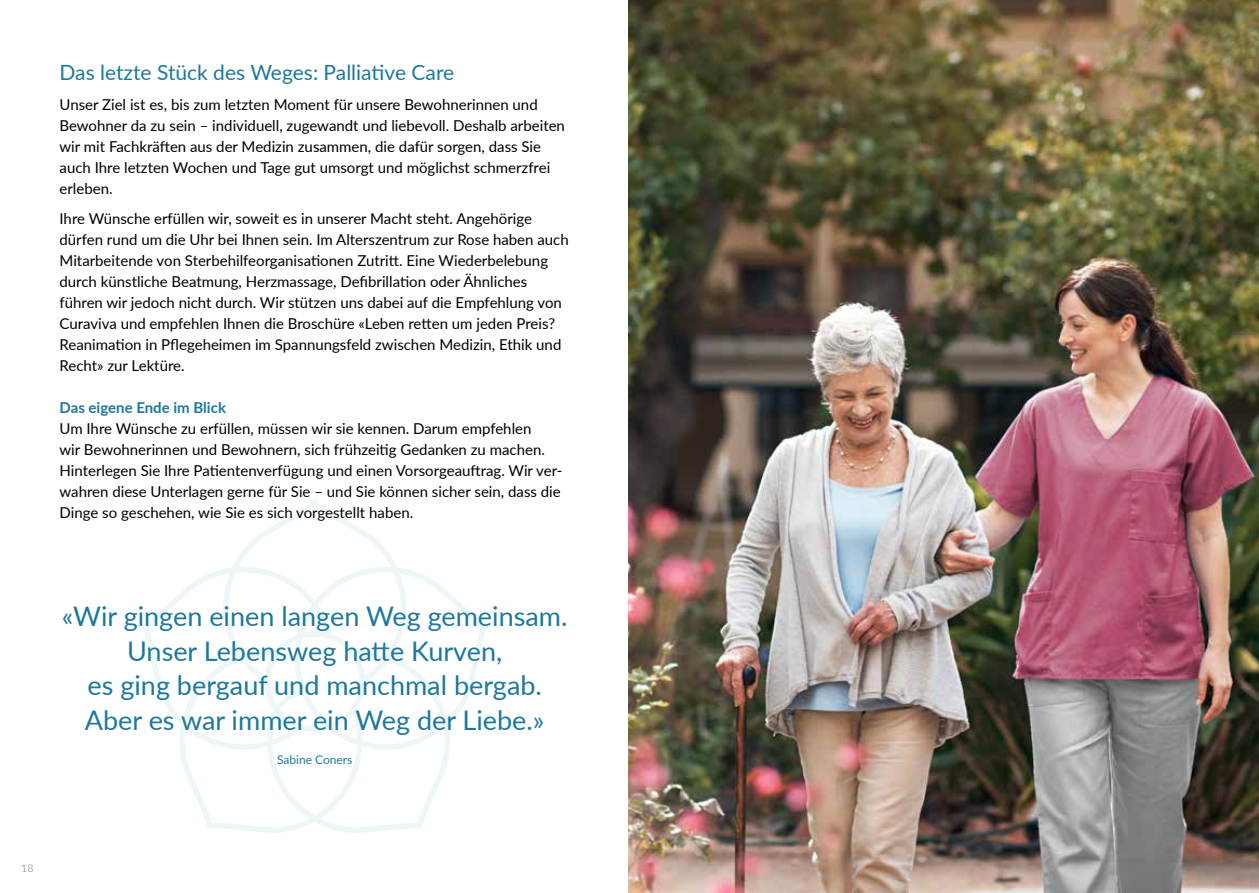
<style>
.page{position:relative;width:1259px;height:893px;background:#fff}
.page>*{position:absolute;margin:0;border:0;box-sizing:border-box;transform-origin:0 0}
.t1{font:27px/34.5px "Lato";color:#1e789c;text-align:center}
.t2{font:21px "Lato";color:#1e789c}
.t3{font:15px/21px "Lato";color:#000}
.t4{font:700 15px "Lato";color:#1e789c}
.t5{font:12px "Lato";color:#1e789c}
.t6{font:300 10.5px "Lato";color:#6e6e6e}
</style>
<div class="page">
<svg style="left:141px;top:498px;width:348px;height:335px"></svg>
<img style="left:628px;top:0;width:631px;height:893px">
<h2 class="t2" style="left:60px;top:58px;width:396px">Das letzte Stück des Weges: Palliative Care</h2>
<p class="t3" style="left:60px;top:94px;width:507px">Unser Ziel ist es, bis zum letzten Moment für unsere Bewohnerinnen und Bewohner da zu sein – individuell, zugewandt und liebevoll. Deshalb arbeiten wir mit Fachkräften aus der Medizin zusammen, die dafür sorgen, dass Sie auch Ihre letzten Wochen und Tage gut umsorgt und möglichst schmerzfrei erleben.</p>
<p class="t3" style="left:60px;top:208px;width:511px">Ihre Wünsche erfüllen wir, soweit es in unserer Macht steht. Angehörige dürfen rund um die Uhr bei Ihnen sein. Im Alterszentrum zur Rose haben auch Mitarbeitende von Sterbehilfeorganisationen Zutritt. Eine Wiederbelebung durch künstliche Beatmung, Herzmassage, Defibrillation oder Ähnliches führen wir jedoch nicht durch. Wir stützen uns dabei auf die Empfehlung von Curaviva und empfehlen Ihnen die Broschüre «Leben retten um jeden Preis?<br>Reanimation in Pflegeheimen im Spannungsfeld zwischen Medizin, Ethik und Recht» zur Lektüre.</p>
<p class="t4" style="left:60px;top:397px;width:168px">Das eigene Ende im Blick</p>
<p class="t3" style="left:60px;top:418px;width:504px">Um Ihre Wünsche zu erfüllen, müssen wir sie kennen. Darum empfehlen<br>wir Bewohnerinnen und Bewohnern, sich frühzeitig Gedanken zu machen.<br>Hinterlegen Sie Ihre Patientenverfügung und einen Vorsorgeauftrag. Wir ver&shy;wahren diese Unterlagen gerne für Sie – und Sie können sicher sein, dass die Dinge so geschehen, wie Sie es sich vorgestellt haben.</p>
<h1 class="t1" style="left:62px;top:598px;width:507px">«Wir gingen einen langen Weg gemeinsam.<br>Unser Lebensweg hatte Kurven,<br>es ging bergauf und manchmal bergab.<br>Aber es war immer ein Weg der Liebe.»</h1>
<p class="t5" style="left:277px;top:751px;width:77px">Sabine Coners</p>
<p class="t6" style="left:21px;top:861px;width:14px">18</p>
</div>
